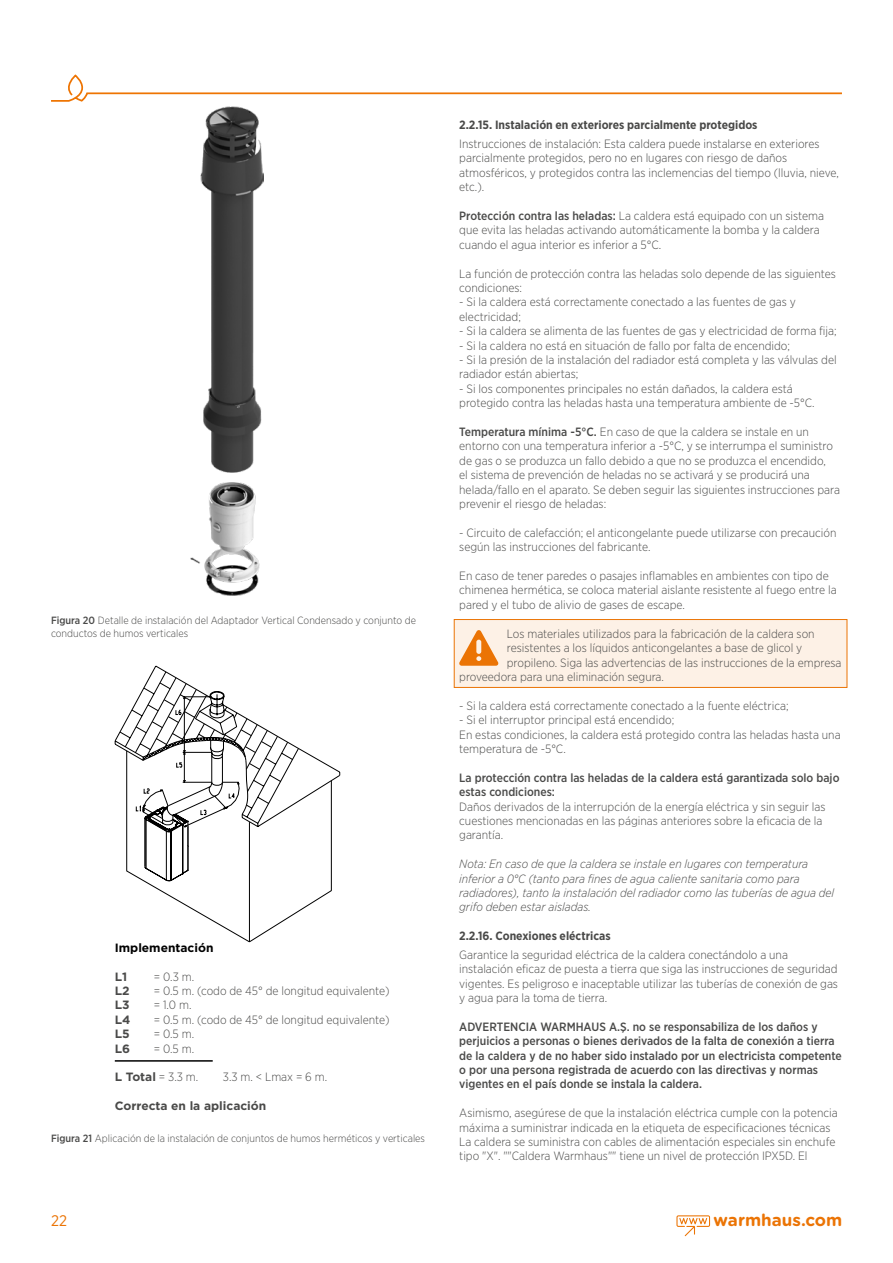
<style>
.page{position:relative;width:893px;height:1263px;background:#fff}
.page>*{position:absolute;margin:0;border:0;box-sizing:border-box;transform-origin:0 0}
.t1{font:700 16.95px "Gotham Rounded";color:#eb7405}
.t2{font:15.3px "Gotham Narrow";color:#eb7405}
.t3{font:300 12px/14.4px "Gotham Narrow";color:#4a4a49}
.t4{font:500 12px/14.4px "Gotham Narrow";color:#4a4a49}
.t5{font:italic 300 12px/14.4px "Gotham Narrow";color:#4a4a49}
.t6{font:700 12px "Gotham Narrow";color:#4a4a49}
.t7{font:700 12px "Gotham";color:#4a4a49}
.t8{font:700 12px "Gotham";color:#000}
.t9{font:300 10.5px/12.6px "Gotham Narrow";color:#4a4a49}
.s1{font-weight:500}
.s2{font-family:"Gotham Narrow";font-weight:300}
</style>
<div class="page">
<svg style="left:51px;top:76px;width:791px;height:26px"></svg>
<svg style="left:676px;top:1215px;width:34px;height:21px"></svg>
<div style="left:454px;top:619px;width:393px;height:69px;background:#fdf1e6;border:1px solid #eb7405"></div>
<svg style="left:114px;top:665px;width:227px;height:278px"></svg>
<hr style="left:115px;top:1060px;width:98px;height:2px;background:#000">
<svg style="left:459px;top:630px;width:39px;height:35px"></svg>
<img style="left:191px;top:106px;width:73px;height:490px">
<p class="t9" style="left:51px;top:614px;width:367px"><span class="s1">Figura 20</span> Detalle de instalación del Adaptador Vertical Condensado y conjunto de conductos de humos verticales</p>
<p class="t8" style="left:115px;top:939px;width:100px">Implementación</p>
<p class="t7" style="left:115px;top:968px;width:14px">L1</p>
<p class="t3" style="left:154px;top:969px;width:42px">= 0.3 m.</p>
<p class="t7" style="left:115px;top:983px;width:16px">L2</p>
<p class="t3" style="left:154px;top:983px;width:237px">= 0.5 m. (codo de 45° de longitud equivalente)</p>
<p class="t7" style="left:115px;top:997px;width:16px">L3</p>
<p class="t3" style="left:154px;top:998px;width:39px">= 1.0 m.</p>
<p class="t7" style="left:115px;top:1011px;width:17px">L4</p>
<p class="t3" style="left:154px;top:1012px;width:237px">= 0.5 m. (codo de 45° de longitud equivalente)</p>
<p class="t7" style="left:115px;top:1026px;width:16px">L5</p>
<p class="t3" style="left:154px;top:1026px;width:42px">= 0.5 m.</p>
<p class="t7" style="left:115px;top:1040px;width:17px">L6</p>
<p class="t3" style="left:154px;top:1041px;width:42px">= 0.5 m.</p>
<p class="t7" style="left:115px;top:1069px;width:85px">L Total <span class="s2">= 3.3 m.</span></p>
<p class="t3" style="left:223px;top:1070px;width:106px">3.3 m. &lt; Lmax = 6 m.</p>
<p class="t7" style="left:115px;top:1098px;width:153px">Correcta en la aplicación</p>
<p class="t9" style="left:51px;top:1132px;width:376px"><span class="s1">Figura 21</span> Aplicación de la instalación de conjuntos de humos herméticos y verticales</p>
<p class="t6" style="left:459px;top:117px;width:300px">2.2.15. Instalación en exteriores parcialmente protegidos</p>
<p class="t3" style="left:459px;top:136px;width:381px">Instrucciones de instalación: Esta caldera puede instalarse en exteriores parcialmente protegidos, pero no en lugares con riesgo de daños atmosféricos, y protegidos contra las inclemencias del tiempo (lluvia, nieve, etc.).</p>
<p class="t3" style="left:459px;top:208px;width:366px"><span class="s1">Protección contra las heladas:</span> La caldera está equipado con un sistema que evita las heladas activando automáticamente la bomba y la caldera cuando el agua interior es inferior a 5°C.</p>
<p class="t3" style="left:459px;top:266px;width:378px">La función de protección contra las heladas solo depende de las siguientes condiciones:</p>
<p class="t3" style="left:459px;top:295px;width:338px">- Si la caldera está correctamente conectado a las fuentes de gas y electricidad;</p>
<p class="t3" style="left:459px;top:324px;width:379px">- Si la caldera se alimenta de las fuentes de gas y electricidad de forma fija;</p>
<p class="t3" style="left:459px;top:338px;width:332px">- Si la caldera no está en situación de fallo por falta de encendido;</p>
<p class="t3" style="left:459px;top:352px;width:379px">- Si la presión de la instalación del radiador está completa y las válvulas del radiador están abiertas;</p>
<p class="t3" style="left:459px;top:381px;width:357px">- Si los componentes principales no están dañados, la caldera está protegido contra las heladas hasta una temperatura ambiente de -5°C.</p>
<p class="t3" style="left:459px;top:424px;width:382px"><span class="s1">Temperatura mínima -5°C.</span> En caso de que la caldera se instale en un entorno con una temperatura inferior a -5°C, y se interrumpa el suministro de gas o se produzca un fallo debido a que no se produzca el encendido,<br>el sistema de prevención de heladas no se activará y se producirá una helada/fallo en el aparato. Se deben seguir las siguientes instrucciones para prevenir el riesgo de heladas:</p>
<p class="t3" style="left:459px;top:525px;width:379px">- Circuito de calefacción; el anticongelante puede utilizarse con precaución según las instrucciones del fabricante.</p>
<p class="t3" style="left:459px;top:568px;width:379px">En caso de tener paredes o pasajes inflamables en ambientes con tipo de chimenea hermética, se coloca material aislante resistente al fuego entre la pared y el tubo de alivio de gases de escape.</p>
<p class="t3" style="left:507px;top:626px;width:309px">Los materiales utilizados para la fabricación de la caldera son</p>
<p class="t3" style="left:507px;top:640px;width:297px">resistentes a los líquidos anticongelantes a base de glicol y</p>
<p class="t3" style="left:507px;top:655px;width:336px">propileno. Siga las advertencias de las instrucciones de la empresa</p>
<p class="t3" style="left:459px;top:669px;width:206px">proveedora para una eliminación segura.</p>
<p class="t3" style="left:459px;top:698px;width:331px">- Si la caldera está correctamente conectado a la fuente eléctrica;</p>
<p class="t3" style="left:459px;top:712px;width:383px">- Si el interruptor principal está encendido;<br>En estas condiciones, la caldera está protegido contra las heladas hasta una temperatura de -5°C.</p>
<p class="t4" style="left:459px;top:770px;width:382px">La protección contra las heladas de la caldera está garantizada solo bajo estas condiciones:</p>
<p class="t3" style="left:459px;top:799px;width:368px">Daños derivados de la interrupción de la energía eléctrica y sin seguir las cuestiones mencionadas en las páginas anteriores sobre la eficacia de la garantía.</p>
<p class="t5" style="left:459px;top:856px;width:376px">Nota: En caso de que la caldera se instale en lugares con temperatura inferior a 0°C (tanto para fines de agua caliente sanitaria como para radiadores), tanto la instalación del radiador como las tuberías de agua del grifo deben estar aisladas.</p>
<p class="t6" style="left:459px;top:928px;width:153px">2.2.16. Conexiones eléctricas</p>
<p class="t3" style="left:459px;top:947px;width:380px">Garantice la seguridad eléctrica de la caldera conectándolo a una instalación eficaz de puesta a tierra que siga las instrucciones de seguridad vigentes. Es peligroso e inaceptable utilizar las tuberías de conexión de gas y agua para la toma de tierra.</p>
<p class="t4" style="left:459px;top:1019px;width:384px">ADVERTENCIA WARMHAUS A.Ş. no se responsabiliza de los daños y perjuicios a personas o bienes derivados de la falta de conexión a tierra de la caldera y de no haber sido instalado por un electricista competente o por una persona registrada de acuerdo con las directivas y normas vigentes en el país donde se instala la caldera.</p>
<p class="t3" style="left:459px;top:1105px;width:380px">Asimismo, asegúrese de que la instalación eléctrica cumple con la potencia máxima a suministrar indicada en la etiqueta de especificaciones técnicas La caldera se suministra con cables de alimentación especiales sin enchufe tipo "X". ""Caldera Warmhaus"" tiene un nivel de protección IPX5D. El</p>
<p class="t2" style="left:51px;top:1211px;width:17px">22</p>
<h1 class="t1" style="left:714px;top:1207px;width:130px">warmhaus.com</h1>
</div>
